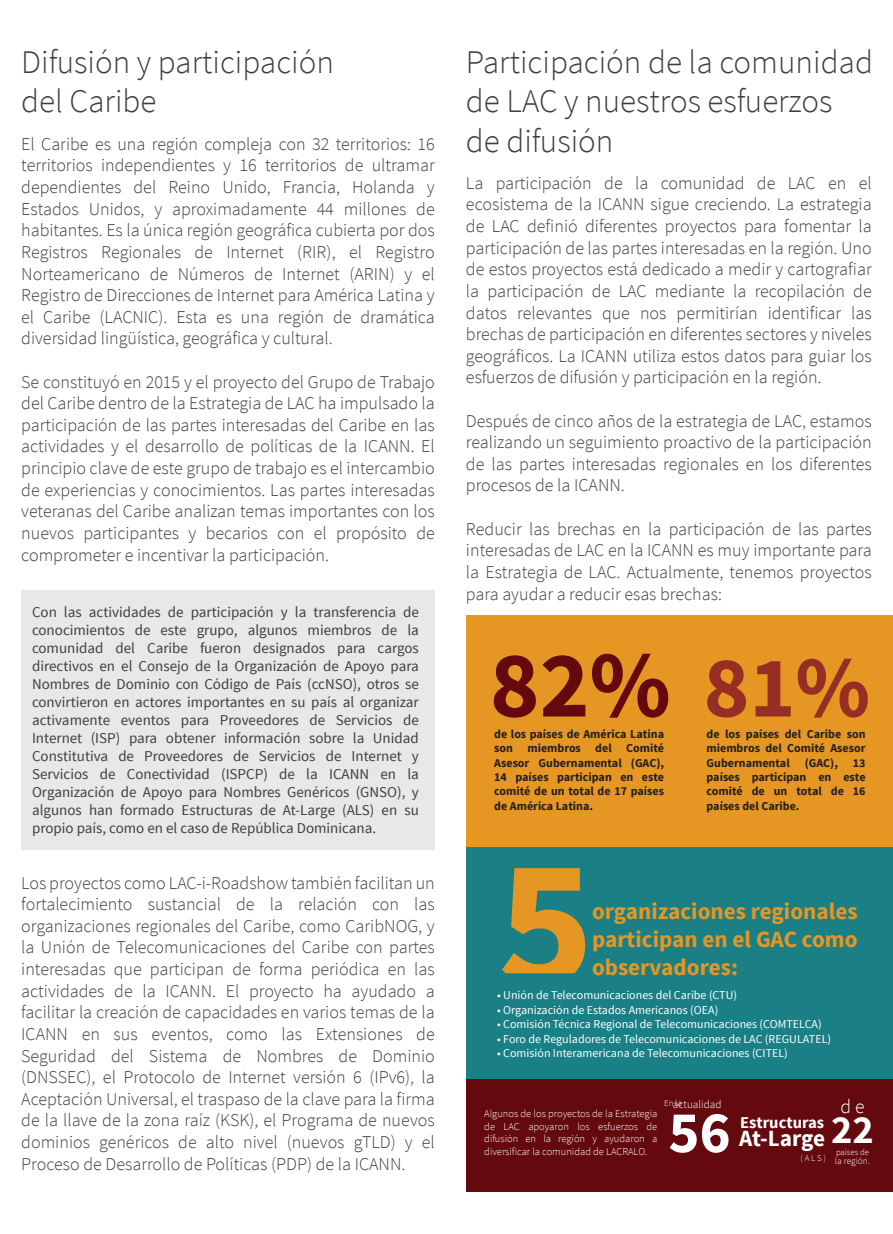
<style>
.page{position:relative;width:893px;height:1234px;background:#fff}
.page>*{position:absolute;margin:0;border:0;box-sizing:border-box;transform-origin:0 0}
.t1{font:700 94.5px "Source Sans Pro";color:#64090e}
.t2{font:700 58.95px "Source Sans Pro";color:#fff}
.t3{font:700 40.35px "Source Sans Pro";color:#fff}
.t4{font:300 33px/39.6px "Source Sans Pro";color:#3f3f40}
.t5{font:700 23.1px/27.8px "Source Sans Pro";color:#e69623;text-align:justify}
.t6{font:700 23.1px "Source Sans Pro";letter-spacing:-.01em;color:#fff}
.t7{font:300 19.65px "Source Sans Pro";color:#fff}
.t8{font:300 18px/21.6px "Source Sans Pro";color:#3f3f40;text-align:justify}
.t9{font:700 16.5px "Source Sans Pro";color:#fff}
.t10{font:15px/18px "Source Sans Pro";color:#3f3f40;text-align:justify}
.t11{font:700 12px/14.4px "Source Sans Pro";color:#231f20;text-align:justify}
.t12{font:12px "Source Sans Pro";color:#fff}
.t13{font:300 11.25px "Source Sans Pro";color:#fff}
.t14{font:300 10.5px/12.6px "Source Sans Pro";color:#fff;text-align:justify}
.t15{font:300 9.45px "Source Sans Pro";color:#fff}
.t16{font:300 9px "Source Sans Pro";color:#fff}
.t17{font:300 8.85px "Source Sans Pro";color:#fff}
.t18{font:300 8.7px "Source Sans Pro";color:#fff}
.s1{font-size:87px;color:#962e23}
</style>
<div class="page">
<div style="left:466px;top:615px;width:427px;height:231px;background:#e69623"></div>
<div style="left:466px;top:846px;width:427px;height:232px;background:#1a8086"></div>
<div style="left:466px;top:1078px;width:427px;height:113px;background:#64090e"></div>
<div style="left:21px;top:590px;width:414px;height:258px;background:#e7e8e9"></div>
<svg style="left:502px;top:868px;width:83px;height:105px"></svg>
<h3 class="t4" style="left:21px;top:42px;width:314px">Difusión y participación del Caribe</h3>
<p class="t8" style="left:21px;top:133px;width:415px">El Caribe es una región compleja con 32 territorios: 16 territorios independientes y 16 territorios de ultramar dependientes del Reino Unido, Francia, Holanda y Estados Unidos, y aproximadamente 44 millones de habitantes. Es la única región geográfica cubierta por dos Registros Regionales de Internet (RIR), el Registro Norteamericano de Números de Internet (ARIN) y el Registro de Direcciones de Internet para América Latina y el Caribe (LACNIC). Esta es una región de dramática diversidad lingüística, geográfica y cultural.</p>
<p class="t8" style="left:21px;top:371px;width:415px">Se constituyó en 2015 y el proyecto del Grupo de Trabajo del Caribe dentro de la Estrategia de LAC ha impulsado la participación de las partes interesadas del Caribe en las actividades y el desarrollo de políticas de la ICANN. El principio clave de este grupo de trabajo es el intercambio de experiencias y conocimientos. Las partes interesadas veteranas del Caribe analizan temas importantes con los nuevos participantes y becarios con el propósito de comprometer e incentivar la participación.</p>
<p class="t10" style="left:32px;top:603px;width:388px">Con las actividades de participación y la transferencia de conocimientos de este grupo, algunos miembros de la comunidad del Caribe fueron designados para cargos directivos en el Consejo de la Organización de Apoyo para Nombres de Dominio con Código de País (ccNSO), otros se convirtieron en actores importantes en su país al organizar activamente eventos para Proveedores de Servicios de Internet (ISP) para obtener información sobre la Unidad Constitutiva de Proveedores de Servicios de Internet y Servicios de Conectividad (ISPCP) de la ICANN en la Organización de Apoyo para Nombres Genéricos (GNSO), y algunos han formado Estructuras de At-Large (ALS) en su propio país, como en el caso de República Dominicana.</p>
<p class="t8" style="left:21px;top:871px;width:415px">Los proyectos como LAC-i-Roadshow también facilitan un fortalecimiento sustancial de la relación con las organizaciones regionales del Caribe, como CaribNOG, y la Unión de Telecomunicaciones del Caribe con partes interesadas que participan de forma periódica en las actividades de la ICANN. El proyecto ha ayudado a facilitar la creación de capacidades en varios temas de la ICANN en sus eventos, como las Extensiones de Seguridad del Sistema de Nombres de Dominio (DNSSEC), el Protocolo de Internet versión 6 (IPv6), la Aceptación Universal, el traspaso de la clave para la firma de la llave de la zona raíz (KSK), el Programa de nuevos dominios genéricos de alto nivel (nuevos gTLD) y el Proceso de Desarrollo de Políticas (PDP) de la ICANN.</p>
<h3 class="t4" style="left:466px;top:42px;width:409px">Participación de la comunidad de LAC y nuestros esfuerzos de difusión</h3>
<p class="t8" style="left:466px;top:172px;width:407px">La participación de la comunidad de LAC en el ecosistema de la ICANN sigue creciendo. La estrategia de LAC definió diferentes proyectos para fomentar la participación de las partes interesadas en la región. Uno de estos proyectos está dedicado a medir y cartografiar la participación de LAC mediante la recopilación de datos relevantes que nos permitirían identificar las brechas de participación en diferentes sectores y niveles geográficos. La ICANN utiliza estos datos para guiar los esfuerzos de difusión y participación en la región.</p>
<p class="t8" style="left:466px;top:410px;width:407px">Después de cinco años de la estrategia de LAC, estamos realizando un seguimiento proactivo de la participación de las partes interesadas regionales en los diferentes procesos de la ICANN.</p>
<p class="t8" style="left:466px;top:518px;width:407px">Reducir las brechas en la participación de las partes interesadas de LAC en la ICANN es muy importante para la Estrategia de LAC. Actualmente, tenemos proyectos para ayudar a reducir esas brechas:</p>
<h1 class="t1" style="left:490px;top:624px;width:382px">82% <span class="s1">81%</span></h1>
<p class="t11" style="left:706px;top:726px;width:161px">de los países del Caribe son miembros del Comité Asesor Gubernamental (GAC), 13 países participan en este comité de un total de 16 países del Caribe.</p>
<p class="t11" style="left:494px;top:726px;width:171px">de los países de América Latina son miembros del Comité Asesor Gubernamental (GAC), 14 países participan en este comité de un total de 17 países de América Latina.</p>
<p class="t5" style="left:592px;top:898px;width:267px">organizaciones regionales participan en el GAC como observadores:</p>
<p class="t12" style="left:497px;top:987px;width:241px">• Unión de Telecomunicaciones del Caribe (CTU)</p>
<p class="t12" style="left:497px;top:1002px;width:223px">• Organización de Estados Americanos (OEA)</p>
<p class="t12" style="left:497px;top:1016px;width:326px">• Comisión Técnica Regional de Telecomunicaciones (COMTELCA)</p>
<p class="t12" style="left:497px;top:1030px;width:335px">• Foro de Reguladores de Telecomunicaciones de LAC (REGULATEL)</p>
<p class="t12" style="left:497px;top:1045px;width:292px">• Comisión Interamericana de Telecomunicaciones (CITEL)</p>
<p class="t16" style="left:664px;top:1097px;width:19px">En la</p>
<p class="t13" style="left:673px;top:1097px;width:50px">actualidad</p>
<p class="t14" style="left:484px;top:1106px;width:175px">Algunos de los proyectos de la Estrategia de LAC apoyaron los esfuerzos de difusión en la región y ayudaron a diversificar la comunidad de LACRALO.</p>
<h2 class="t2" style="left:668px;top:1094px;width:64px">56</h2>
<p class="t7" style="left:840px;top:1094px;width:26px">d e</p>
<p class="t18" style="left:836px;top:1146px;width:34px">países de</p>
<p class="t15" style="left:835px;top:1154px;width:37px">la región.</p>
<p class="t9" style="left:740px;top:1111px;width:86px">Estructuras</p>
<h3 class="t3" style="left:831px;top:1103px;width:44px">22</h3>
<p class="t6" style="left:739px;top:1123px;width:87px">At-Large</p>
<p class="t17" style="left:800px;top:1151px;width:27px">( A L S )</p>
</div>
